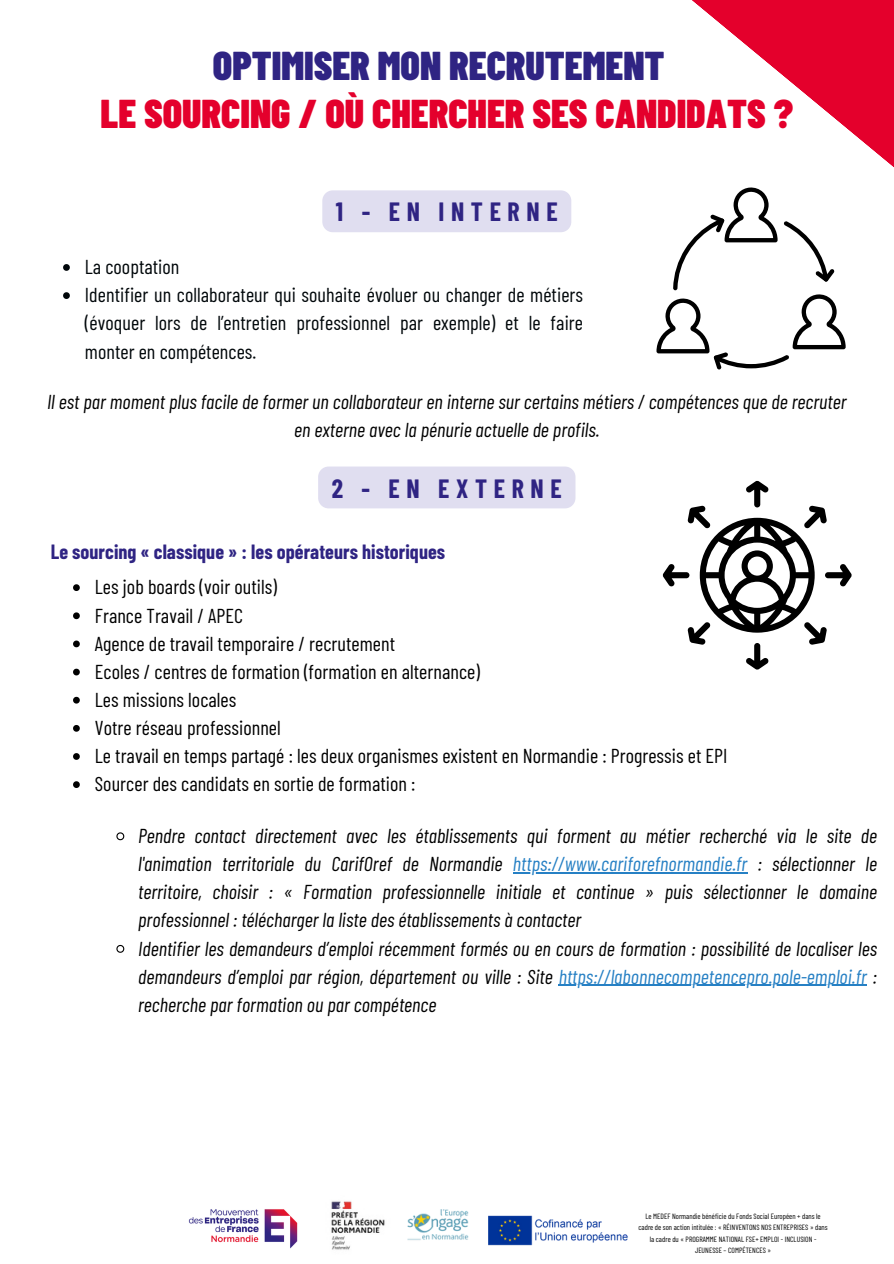
<style>
.page{position:relative;width:894px;height:1264px;background:#fff}
.page>*{position:absolute;margin:0;border:0;box-sizing:border-box;transform-origin:0 0}
.t1{font:900 40.2px/47.2px "Barlow Condensed";color:#e4002c;text-align:center}
.t2{font:700 25.8px "Barlow Condensed";letter-spacing:.255em;color:#2f2483}
.t3{font:italic 20.1px/28.2px "Barlow Condensed";letter-spacing:.005em;color:#000}
.t4{font:20.1px "Barlow Condensed";letter-spacing:.005em;color:#000}
.t5{font:20.1px/28.2px "Barlow Condensed";letter-spacing:.005em;color:#01070a;text-align:justify}
.t6{font:700 20.1px "Barlow Condensed";letter-spacing:.005em;color:#2f2483}
.t7{font:7.65px/11.4px "Barlow Condensed";letter-spacing:.005em;color:#000;text-align:center}
.s1{color:#2f2483}
.s2{color:#2680c4}
</style>
<div class="page">
<svg style="left:692px;top:0;width:201px;height:167px"></svg>
<img style="left:188px;top:1209px;width:110px;height:40px">
<img style="left:331px;top:1201px;width:54px;height:49px">
<img style="left:408px;top:1209px;width:60px;height:31px">
<img style="left:488px;top:1215px;width:140px;height:31px">
<svg style="left:656px;top:187px;width:189px;height:182px"></svg>
<svg style="left:662px;top:480px;width:189px;height:189px"></svg>
<svg style="left:63px;top:264px;width:7px;height:7px"></svg>
<svg style="left:63px;top:292px;width:7px;height:7px"></svg>
<div style="left:322px;top:190px;width:249px;height:42px;background:#e0def0;border-radius:10px"></div>
<svg style="left:73px;top:584px;width:7px;height:7px"></svg>
<svg style="left:73px;top:612px;width:7px;height:7px"></svg>
<svg style="left:73px;top:640px;width:7px;height:7px"></svg>
<svg style="left:73px;top:668px;width:7px;height:7px"></svg>
<svg style="left:73px;top:696px;width:7px;height:7px"></svg>
<svg style="left:73px;top:725px;width:7px;height:6px"></svg>
<svg style="left:73px;top:753px;width:7px;height:6px"></svg>
<svg style="left:73px;top:781px;width:7px;height:7px"></svg>
<div style="left:318px;top:466px;width:257px;height:42px;background:#e0def0;border-radius:10px"></div>
<svg style="left:116px;top:832px;width:9px;height:9px"></svg>
<hr style="left:512px;top:872px;width:235px;height:1px;background:#2680c4">
<svg style="left:116px;top:944px;width:9px;height:9px"></svg>
<hr style="left:558px;top:984px;width:308px;height:2px;background:#2680c4">
<h2 class="t1" style="left:100px;top:41px;width:694px"><span class="s1">OPTIMISER MON RECRUTEMENT<br></span>LE SOURCING / OÙ CHERCHER SES CANDIDATS ?</h2>
<p class="t2" style="left:336px;top:196px;width:223px">1 - EN INTERNE</p>
<p class="t5" style="left:85px;top:252px;width:96px">La cooptation</p>
<h4 class="t5" style="left:85px;top:280px;width:499px">Identifier un collaborateur qui souhaite évoluer ou changer de métiers (évoquer lors de l’entretien professionnel par exemple) et le faire monter en compétences.</h4>
<p class="t3" style="left:47px;top:387px;width:800px;text-align:center">Il est par moment plus facile de former un collaborateur en interne sur certains métiers / compétences que de recruter en externe avec la pénurie actuelle de profils.</p>
<p class="t2" style="left:332px;top:472px;width:231px">2 - EN EXTERNE</p>
<p class="t6" style="left:51px;top:538px;width:396px">Le sourcing « classique » : les opérateurs historiques</p>
<p class="t4" style="left:95px;top:574px;width:183px">Les job boards (voir outils)</p>
<p class="t4" style="left:95px;top:602px;width:150px">France Travail / APEC</p>
<p class="t4" style="left:95px;top:630px;width:301px">Agence de travail temporaire / recrutement</p>
<p class="t4" style="left:95px;top:658px;width:386px">Ecoles / centres de formation (formation en alternance)</p>
<p class="t4" style="left:95px;top:687px;width:143px">Les missions locales</p>
<p class="t4" style="left:95px;top:715px;width:187px">Votre réseau professionnel</p>
<p class="t4" style="left:95px;top:743px;width:634px">Le travail en temps partagé : les deux organismes existent en Normandie : Progressis et EPI</p>
<p class="t4" style="left:95px;top:771px;width:322px">Sourcer des candidats en sortie de formation :</p>
<p class="t3" style="left:138px;top:821px;width:740px">Pendre contact directement avec les établissements qui forment au métier recherché via le site de l'animation territoriale du CarifOref de Normandie</p>
<p class="t3" style="left:138px;top:849px;width:740px;text-indent:374px"><span class="s2">https://www.cariforefnormandie.fr</span> : sélectionner le territoire, choisir : « Formation professionnelle initiale et continue » puis sélectionner le domaine professionnel : télécharger la liste des établissements à contacter<br>Identifier les demandeurs d’emploi récemment formés ou en cours de formation : possibilité de localiser les demandeurs d’emploi par région, département ou ville : Site <span class="s2">https://labonnecompetencepro.pole-emploi.fr</span> :</p>
<p class="t3" style="left:138px;top:989px;width:300px">recherche par formation ou par compétence</p>
<h3 class="t7" style="left:638px;top:1210px;width:191px">Le MEDEF Normandie bénéficie du Fonds Social Européen + dans le cadre de son action intitulée : « RÉINVENTONS NOS ENTREPRISES » dans la cadre du « PROGRAMME NATIONAL FSE+ EMPLOI - INCLUSION - JEUNESSE – COMPÉTENCES »</h3>
</div>
